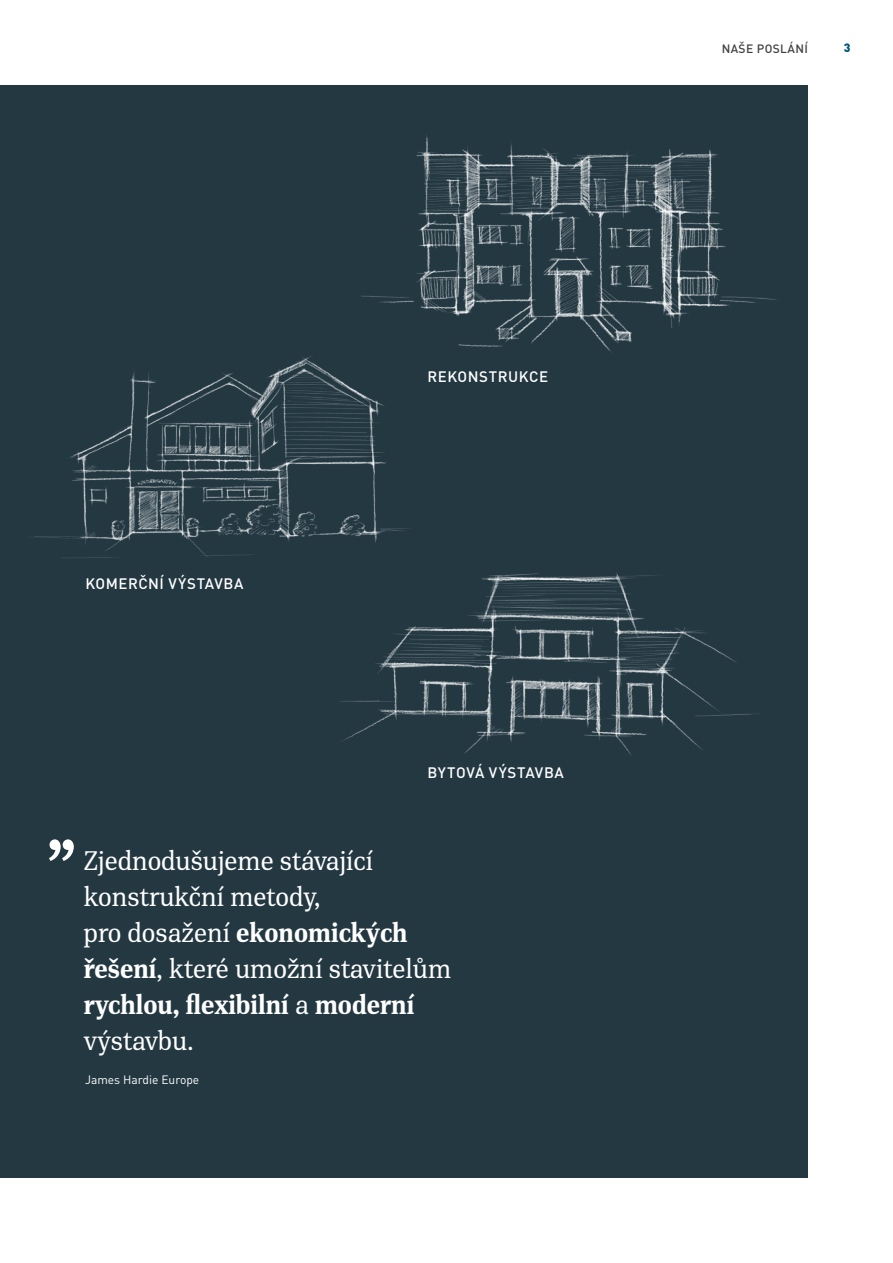
<style>
.page{position:relative;width:893px;height:1263px;background:#fff}
.page>*{position:absolute;margin:0;border:0;box-sizing:border-box;transform-origin:0 0}
.t1{font:90px "PFDIN Serif";color:#fff}
.t2{font:27px/36px "PFDIN Serif";color:#fff}
.t3{font:500 15px "DIN Pro";letter-spacing:.04em;color:#fff}
.t4{font:12px "DIN Pro";color:#fff}
.t5{font:500 12px "DIN Pro";letter-spacing:.03em;color:#414042}
.t6{font:900 12px "DIN Pro";color:#015579}
.s1{font-weight:700}
</style>
<div class="page">
<div style="left:0;top:85px;width:808px;height:1093px;background:#243842"></div>
<img style="left:361px;top:135px;width:416px;height:217px">
<img style="left:340px;top:573px;width:419px;height:182px">
<img style="left:34px;top:326px;width:430px;height:261px">
<p class="t3" style="left:427px;top:366px;width:112px">REKONSTRUKCE</p>
<p class="t3" style="left:85px;top:573px;width:160px">KOMERČN Í VÝSTAVBA</p>
<p class="t3" style="left:427px;top:762px;width:138px">BYTOVÁ VÝSTAVBA</p>
<h1 class="t1" style="left:44px;top:762px;width:38px">„</h1>
<p class="t2" style="left:84px;top:842px;width:369px">Zjednodušujeme stávající konstrukční metody,<br>pro dosažení <span class="s1">ekonomických řešení</span>, které umožní stavitelům <span class="s1">rychlou, flexibilní</span> a <span class="s1">moderní </span>výstavbu.</p>
<p class="t4" style="left:85px;top:1072px;width:116px">James Hardie Europe</p>
<p class="t5" style="left:722px;top:40px;width:88px">NAŠE POSLÁN Í</p>
<p class="t6" style="left:844px;top:39px;width:8px">3</p>
</div>
